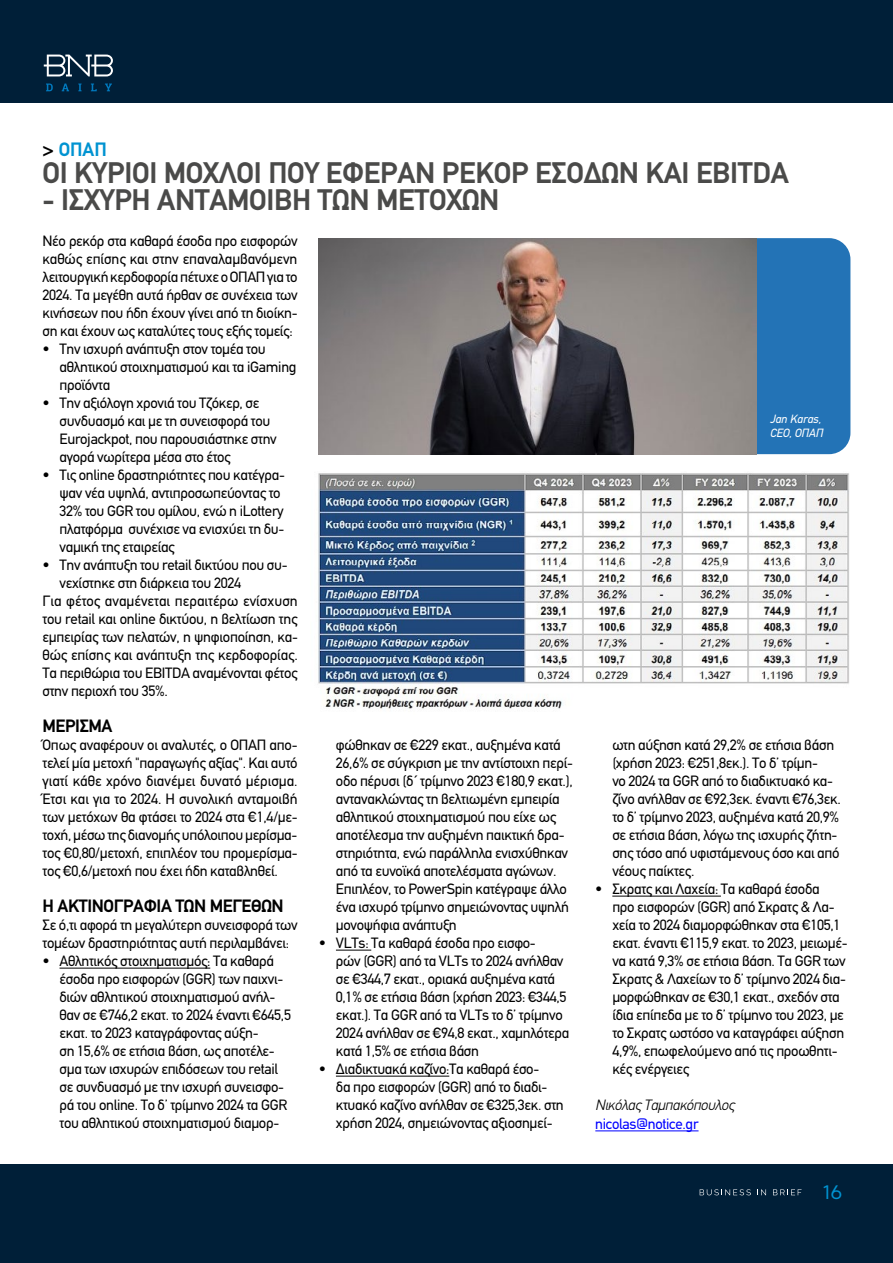
<style>
.page{position:relative;width:893px;height:1263px;background:#fff}
.page>*{position:absolute;margin:0;border:0;box-sizing:border-box;transform-origin:0 0}
.t1{font:700 30px "PF Din Text";letter-spacing:-.01em;color:#4a4a49}
.t2{font:700 19.5px "PF Din Text";color:#0093d1}
.t3{font:19.5px "CF Asty Std";color:#0093d1}
.t4{font:700 18px "PF Din Text";letter-spacing:-.02em;color:#000}
.t5{font:15px/18px "PF Din Text";letter-spacing:-.02em;color:#000}
.t6{font:15px "PF Din Text";color:#000}
.t7{font:italic 300 15px "PF Din Text";letter-spacing:-.02em;color:#000}
.t8{font:15px "PF Din Text";letter-spacing:-.02em;color:#00f}
.t9{font:italic 12px/14.4px "PF Din Text";color:#fff}
.s1{color:#000}
</style>
<div class="page">
<div style="left:0;top:0;width:893px;height:102px;background:#001f38"></div>
<svg style="left:46px;top:84px;width:7px;height:7px"></svg>
<svg style="left:62px;top:84px;width:7px;height:7px"></svg>
<svg style="left:78px;top:84px;width:4px;height:7px"></svg>
<svg style="left:91px;top:84px;width:6px;height:7px"></svg>
<svg style="left:105px;top:84px;width:7px;height:7px"></svg>
<svg style="left:44px;top:55px;width:69px;height:21px"></svg>
<div style="left:0;top:1164px;width:893px;height:99px;background:#001f38"></div>
<svg style="left:700px;top:1189px;width:51px;height:6px"></svg>
<svg style="left:757px;top:1189px;width:9px;height:6px"></svg>
<svg style="left:773px;top:1189px;width:28px;height:6px"></svg>
<hr style="left:60px;top:968px;width:150px;height:1px;background:#000">
<hr style="left:336px;top:950px;width:35px;height:1px;background:#000">
<hr style="left:336px;top:1076px;width:113px;height:1px;background:#000">
<hr style="left:612px;top:896px;width:109px;height:1px;background:#000">
<hr style="left:595px;top:1130px;width:103px;height:1px;background:#00f">
<img style="left:318px;top:473px;width:531px;height:236px">
<div style="left:595px;top:238px;width:255px;height:216px;background:#2373b6;border-radius:21px"></div>
<img style="left:319px;top:238px;width:438px;height:216px">
<h2 class="t2" style="left:43px;top:138px;width:66px"><span class="s1">&gt;</span> ΟΠΑΠ</h2>
<h1 class="t1" style="left:43px;top:155px;width:748px">ΟΙ ΚΎΡΙΟΙ ΜΟΧΛΟΊ ΠΟΥ ΈΦΕΡΑΝ ΡΕΚΌΡ ΕΣΌΔΩΝ ΚΑΙ EBITDA</h1>
<h1 class="t1" style="left:43px;top:182px;width:458px">- ΙΣΧΥΡΉ ΑΝΤΑΜΟΙΒΉ ΤΩΝ ΜΕΤΌΧΩΝ</h1>
<p class="t5" style="left:43px;top:232px;width:257px;text-align:justify">Νέο ρεκόρ στα καθαρά έσοδα προ εισφορών καθώς επίσης και στην επαναλαμβανόμενη λειτουργική κερδοφορία πέτυχε ο ΟΠΑΠ για το 2024. Τα μεγέθη αυτά ήρθαν σε συνέχεια των κινήσεων που ήδη έχουν γίνει από τη διοίκη&shy;ση και έχουν ως καταλύτες τους εξής τομείς:</p>
<p class="t5" style="left:60px;top:340px;width:239px;text-indent:-17px">• Την ισχυρή ανάπτυξη στον τομέα του αθλητικού στοιχηματισμού και τα iGaming προϊόντα</p>
<p class="t5" style="left:60px;top:394px;width:219px;text-indent:-17px">• Την αξιόλογη χρονιά του Τζόκερ, σε συνδυασμό και με τη συνεισφορά του Eurojackpot, που παρουσιάστηκε στην αγορά νωρίτερα μέσα στο έτος</p>
<p class="t5" style="left:60px;top:466px;width:227px;text-indent:-17px">• Τις online δραστηριότητες που κατέγρα&shy;ψαν νέα υψηλά, αντιπροσωπεύοντας το 32% του GGR του ομίλου, ενώ η iLottery πλατφόρμα συνέχισε να ενισχύει τη δυ&shy;ναμική της εταιρείας</p>
<p class="t5" style="left:43px;top:556px;width:247px">• Την ανάπτυξη του retail δικτύου που συ-</p>
<p class="t5" style="left:60px;top:574px;width:183px">νεχίστηκε στη διάρκεια του 2024</p>
<p class="t6" style="left:43px;top:592px;width:257px">Για φέτος αναμένεται περαιτέρω ενίσχυση</p>
<p class="t5" style="left:43px;top:610px;width:256px">του retail και online δικτύου, η βελτίωση της</p>
<p class="t5" style="left:43px;top:628px;width:257px">εμπειρίας των πελατών, η ψηφιοποίηση, κα-</p>
<p class="t5" style="left:43px;top:646px;width:257px">θώς επίσης και ανάπτυξη της κερδοφορίας.</p>
<p class="t5" style="left:43px;top:664px;width:257px">Τα περιθώρια του EBITDA αναμένονται φέτος</p>
<p class="t5" style="left:43px;top:682px;width:127px">στην περιοχή του 35%.</p>
<p class="t4" style="left:43px;top:715px;width:71px">ΜΕΡΙΣΜΑ</p>
<p class="t5" style="left:43px;top:736px;width:257px;text-align:justify">Όπως αναφέρουν οι αναλυτές, ο ΟΠΑΠ απο&shy;τελεί μία μετοχή "παραγωγής αξίας". Και αυτό γιατί κάθε χρόνο διανέμει δυνατό μέρισμα.<br>Έτσι και για το 2024. Η συνολική ανταμοιβή των μετόχων θα φτάσει το 2024 στα €1,4/με&shy;τοχή, μέσω της διανομής υπόλοιπου μερίσμα&shy;τος €0,80/μετοχή, επιπλέον του προμερίσμα&shy;τος €0,6/μετοχή που έχει ήδη καταβληθεί.</p>
<p class="t4" style="left:43px;top:895px;width:243px">Η ΑΚΤΙΝΟΓΡΑΦΙΑ ΤΩΝ ΜΕΓΕΘΩΝ</p>
<p class="t5" style="left:43px;top:916px;width:257px">Σε ό,τι αφορά τη μεγαλύτερη συνεισφορά των τομέων δραστηριότητας αυτή περιλαμβάνει:</p>
<p class="t5" style="left:60px;top:952px;width:233px;text-indent:-17px">• Αθλητικός στοιχηματισμός: Τα καθαρά έσοδα προ εισφορών (GGR) των παιχνι&shy;διών αθλητικού στοιχηματισμού ανήλ&shy;θαν σε €746,2 εκατ. το 2024 έναντι €645,5 εκατ. το 2023 καταγράφοντας αύξη-<br>ση 15,6% σε ετήσια βάση, ως αποτέλε&shy;σμα των ισχυρών επιδόσεων του retail σε συνδυασμό με την ισχυρή συνεισφο&shy;ρά του online. Το δ’ τρίμηνο 2024 τα GGR του αθλητικού στοιχηματισμού διαμορ-</p>
<p class="t9" style="left:770px;top:411px;width:55px">Jan Karas,<br>CEO, ΟΠΑΠ</p>
<p class="t5" style="left:612px;top:736px;width:230px">ωτη αύξηση κατά 29,2% σε ετήσια βάση (χρήση 2023: €251,8εκ.). Το δ’ τρίμη-<br>νο 2024 τα GGR από το διαδικτυακό κα&shy;ζίνο ανήλθαν σε €92,3εκ. έναντι €76,3εκ. το δ’ τρίμηνο 2023, αυξημένα κατά 20,9% σε ετήσια βάση, λόγω της ισχυρής ζήτη&shy;σης τόσο από υφιστάμενους όσο και από νέους παίκτες.</p>
<p class="t5" style="left:612px;top:880px;width:237px;text-indent:-17px">• Σκρατς και Λαχεία: Τα καθαρά έσοδα<br>προ εισφορών (GGR) από Σκρατς &amp; Λα&shy;χεία το 2024 διαμορφώθηκαν στα €105,1 εκατ. έναντι €115,9 εκατ. το 2023, μειωμέ&shy;να κατά 9,3% σε ετήσια βάση. Τα GGR των Σκρατς &amp; Λαχείων το δ’ τρίμηνο 2024 δια&shy;μορφώθηκαν σε €30,1 εκατ., σχεδόν στα ίδια επίπεδα με το δ’ τρίμηνο του 2023, με το Σκρατς ωστόσο να καταγράφει αύξηση 4,9%, επωφελούμενο από τις προωθητι&shy;κές ενέργειες</p>
<p class="t7" style="left:595px;top:1096px;width:141px">Νικόλας Ταμπακόπουλος</p>
<p class="t8" style="left:595px;top:1115px;width:105px">nicolas@notice.gr</p>
<p class="t5" style="left:336px;top:736px;width:239px">φώθηκαν σε €229 εκατ., αυξημένα κατά 26,6% σε σύγκριση με την αντίστοιχη περί&shy;οδο πέρυσι (δ΄ τρίμηνο 2023 €180,9 εκατ.), αντανακλώντας τη βελτιωμένη εμπειρία αθλητικού στοιχηματισμού που είχε ως αποτέλεσμα την αυξημένη παικτική δρα&shy;στηριότητα, ενώ παράλληλα ενισχύθηκαν από τα ευνοϊκά αποτελέσματα αγώνων.<br>Επιπλέον, το PowerSpin κατέγραψε άλλο ένα ισχυρό τρίμηνο σημειώνοντας υψηλή μονοψήφια ανάπτυξη</p>
<p class="t5" style="left:336px;top:934px;width:235px;text-indent:-17px">• VLTs: Τα καθαρά έσοδα προ εισφο-<br>ρών (GGR) από τα VLTs το 2024 ανήλθαν σε €344,7 εκατ., οριακά αυξημένα κατά 0,1% σε ετήσια βάση (χρήση 2023: €344,5 εκατ.). Τα GGR από τα VLTs το δ’ τρίμηνο 2024 ανήλθαν σε €94,8 εκατ., χαμηλότερα κατά 1,5% σε ετήσια βάση</p>
<p class="t5" style="left:336px;top:1060px;width:229px;text-indent:-17px">• Διαδικτυακά καζίνο:Τα καθαρά έσο-<br>δα προ εισφορών (GGR) από το διαδι&shy;κτυακό καζίνο ανήλθαν σε €325,3εκ. στη χρήση 2024, σημειώνοντας αξιοσημεί-</p>
<h2 class="t3" style="left:823px;top:1181px;width:21px">16</h2>
</div>
